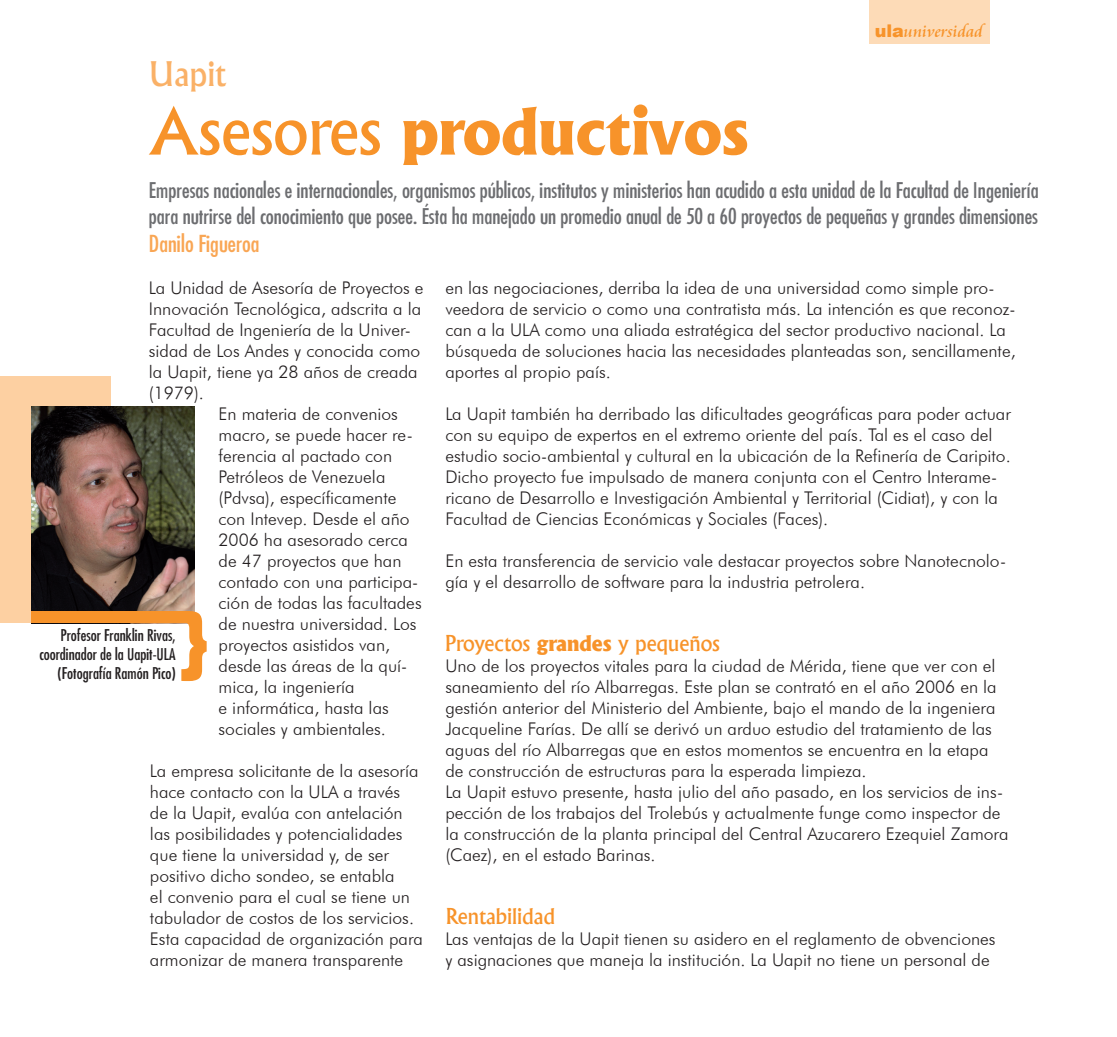
<style>
.page{position:relative;width:1117px;height:1037px;background:#fff}
.page>*{position:absolute;margin:0;border:0;box-sizing:border-box;transform-origin:0 0}
.normal1{font:800 63px "Albertus";color:#f7932a}
.normal1-2{font:500 32.38px "Albertus";color:#fab167}
.normal1-3{font:condensed 22.75px "Futura";color:#f9a654}
.normal1-4{font:condensed 21px/25.2px "Futura";color:#6c6d70}
.cuerpo_de_texto{font:500 21px "Albertus";color:#f7932a}
.normal1-5{font:300 17.5px/21px "Futura BT";color:#231f20}
.cuerpo_de_texto-2{font:300 17.5px/21px "Futura BT";color:#231f20}
.t1{font:17.5px "Cataneo BT";color:#f7932a}
.normal1-6{font:condensed 15.75px/19.2px "Futura";color:#231f20;text-align:right}
.s1{font-weight:500}
.s2{font-family:"Arial";font-weight:900}
.s3{font-weight:800}
</style>
<div class="page">
<div style="left:0;top:376px;width:110px;height:247px;background:#fdd0a2"></div>
<div style="left:869px;top:0;width:120px;height:44px;background:#fddbb7"></div>
<img style="left:32px;top:406px;width:162px;height:205px">
<div style="left:32px;top:611px;width:157px;height:12px;background:#f7932a"></div>
<svg style="left:181px;top:611px;width:25px;height:70px"></svg>
<p class="normal1-2" style="left:149px;top:54px;width:79px">Uapit</p>
<p class="normal1" style="left:149px;top:92px;width:601px"><span class="s1">Asesores</span> productivos</p>
<p class="t1" style="left:874px;top:21px;width:109px"><span class="s2">ula</span>universidad</p>
<p class="normal1-4" style="left:149px;top:177px;width:891px">Empresas nacionales e internacionales, organismos públicos, institutos y ministerios han acudido a esta unidad de la Facultad de Ingeniería para nutrirse del conocimiento que posee. Ésta ha manejado un promedio anual de 50 a 60 proyectos de pequeñas y grandes dimensiones</p>
<p class="normal1-3" style="left:149px;top:229px;width:112px">Danilo Figueroa</p>
<p class="normal1-5" style="left:149px;top:277px;width:276px">La Unidad de Asesoría de Proyectos e<br>Innovación Tecnológica, adscrita a la<br>Facultad de Ingeniería de la Univer&shy;sidad de Los Andes y conocida como la Uapit, tiene ya 28 años de creada (1979).</p>
<p class="normal1-5" style="left:218px;top:403px;width:196px">En materia de convenios macro, se puede hacer re&shy;ferencia al pactado con</p>
<p class="normal1-5" style="left:218px;top:466px;width:168px">Petróleos de Venezuela</p>
<p class="normal1-5" style="left:218px;top:487px;width:204px">(Pdvsa), específicamente con Intevep. Desde el año<br>2006 ha asesorado cerca de 47 proyectos que han contado con una participa&shy;ción de todas las facultades de nuestra universidad. Los proyectos asistidos van, desde las áreas de la quí&shy;mica, la ingeniería</p>
<p class="normal1-5" style="left:218px;top:697px;width:172px">e informática, hasta las sociales y ambientales.</p>
<p class="normal1-5" style="left:150px;top:760px;width:270px">La empresa solicitante de la asesoría hace contacto con la ULA a través</p>
<p class="normal1-5" style="left:150px;top:802px;width:265px">de la Uapit, evalúa con antelación las posibilidades y potencialidades que tiene la universidad y, de ser positivo dicho sondeo, se entabla<br>el convenio para el cual se tiene un tabulador de costos de los servicios.</p>
<p class="normal1-5" style="left:150px;top:928px;width:274px">Esta capacidad de organización para armonizar de manera transparente</p>
<p class="normal1-6" style="left:39px;top:625px;width:138px">Profesor Franklin Rivas, coordinador de la Uapit-ULA (Fotografía Ramón Pico)</p>
<p class="normal1-5" style="left:445px;top:277px;width:571px">en las negociaciones, derriba la idea de una universidad como simple pro&shy;veedora de servicio o como una contratista más. La intención es que reconoz&shy;can a la ULA como una aliada estratégica del sector productivo nacional. La búsqueda de soluciones hacia las necesidades planteadas son, sencillamente, aportes al propio país.</p>
<p class="normal1-5" style="left:445px;top:403px;width:567px">La Uapit también ha derribado las dificultades geográficas para poder actuar con su equipo de expertos en el extremo oriente del país. Tal es el caso del estudio socio-ambiental y cultural en la ubicación de la Refinería de Caripito.<br>Dicho proyecto fue impulsado de manera conjunta con el Centro Interame&shy;ricano de Desarrollo e Investigación Ambiental y Territorial (Cidiat), y con la Facultad de Ciencias Económicas y Sociales (Faces).</p>
<p class="normal1-5" style="left:445px;top:550px;width:562px">En esta transferencia de servicio vale destacar proyectos sobre Nanotecnolo&shy;gía y el desarrollo de software para la industria petrolera.</p>
<p class="cuerpo_de_texto" style="left:445px;top:630px;width:276px">Proyectos <span class="s3">grandes</span> y pequeños</p>
<p class="cuerpo_de_texto-2" style="left:445px;top:655px;width:552px">Uno de los proyectos vitales para la ciudad de Mérida, tiene que ver con el saneamiento del río Albarregas. Este plan se contrató en el año 2006 en la gestión anterior del Ministerio del Ambiente, bajo el mando de la ingeniera Jacqueline Farías. De allí se derivó un arduo estudio del tratamiento de las aguas del río Albarregas que en estos momentos se encuentra en la etapa</p>
<p class="cuerpo_de_texto-2" style="left:445px;top:760px;width:422px">de construcción de estructuras para la esperada limpieza.</p>
<p class="normal1-5" style="left:445px;top:781px;width:564px">La Uapit estuvo presente, hasta julio del año pasado, en los servicios de ins&shy;pección de los trabajos del Trolebús y actualmente funge como inspector de la construcción de la planta principal del Central Azucarero Ezequiel Zamora (Caez), en el estado Barinas.</p>
<p class="cuerpo_de_texto" style="left:445px;top:903px;width:111px">Rentabilidad</p>
<p class="cuerpo_de_texto-2" style="left:445px;top:928px;width:551px">Las ventajas de la Uapit tienen su asidero en el reglamento de obvenciones y asignaciones que maneja la institución. La Uapit no tiene un personal de</p>
</div>
